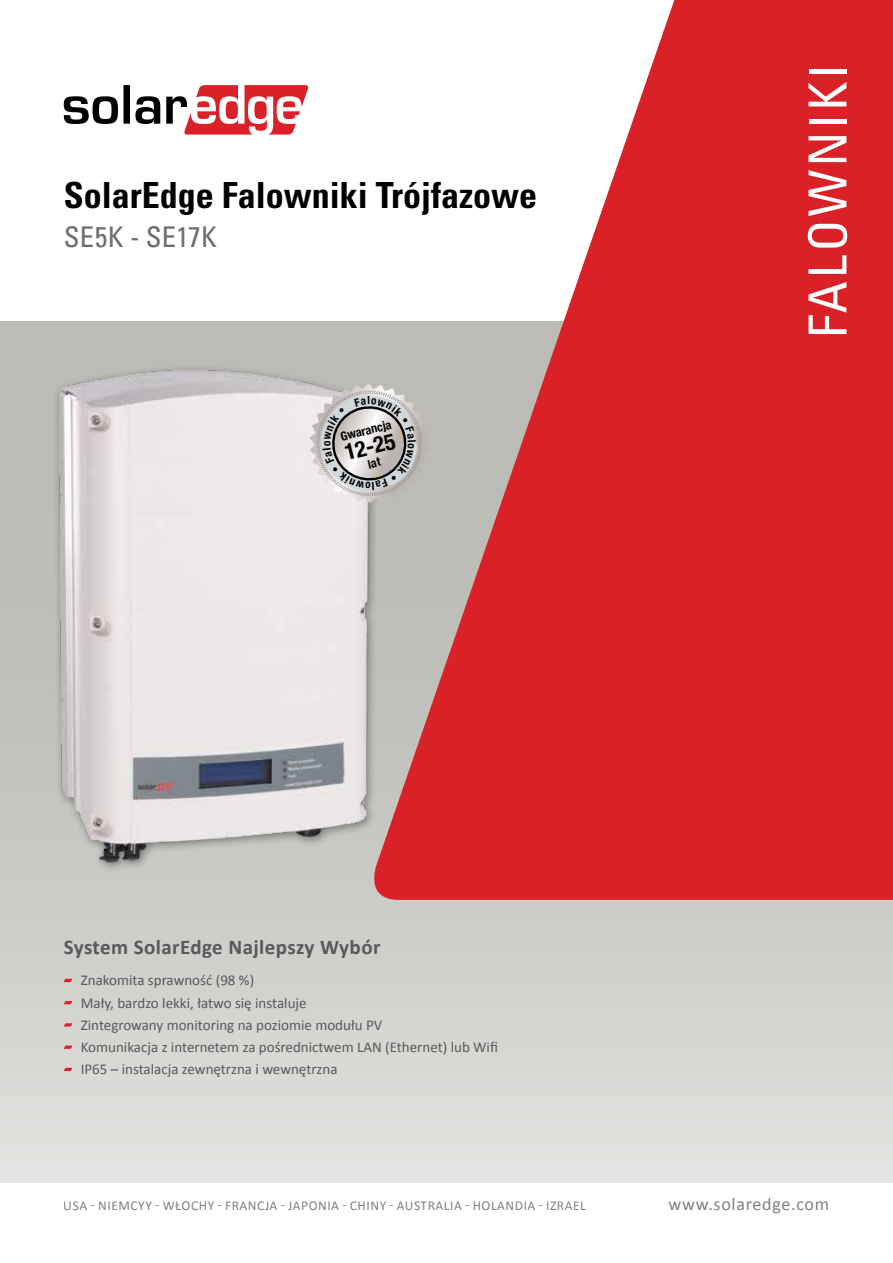
<style>
.page{position:relative;width:893px;height:1263px;background:#fff}
.page>*{position:absolute;margin:0;border:0;box-sizing:border-box;transform-origin:0 0}
.t1{font:condensed 52.5px "Univers LT Std";letter-spacing:.06em;color:#fff}
.t2{font:700 condensed 36px "Univers LT Std";color:#000}
.t3{font:condensed 28.5px "Univers LT Std";letter-spacing:.005em;color:#6d6e71}
.t4{font:700 condensed 22.35px "Helvetica Neue LT Std";color:#000}
.t5{font:700 21px "Calibri";letter-spacing:.02em;color:#58595b}
.t6{font:18px "Calibri";letter-spacing:.04em;color:#818180}
.t7{font:15px/22.2px "Calibri";color:#58595b}
.t8{font:13.5px "Calibri";letter-spacing:.04em;color:#818180}
.t9{font:700 condensed 12.3px "Helvetica Neue LT Std";color:#000}
</style>
<div class="page">
<div style="left:0;top:321px;width:893px;height:861px;background:linear-gradient(to right,#d8d8d5,#d7d6d4)"></div>
<svg style="left:434px;top:0;width:459px;height:900px;background:#dd4a4f"></svg>
<svg style="left:64px;top:85px;width:244px;height:50px"></svg>
<img style="left:0;top:321px;width:434px;height:598px">
<svg style="left:64px;top:979px;width:8px;height:3px"></svg>
<svg style="left:64px;top:1001px;width:8px;height:3px"></svg>
<svg style="left:64px;top:1023px;width:8px;height:3px"></svg>
<svg style="left:64px;top:1045px;width:8px;height:4px"></svg>
<svg style="left:64px;top:1068px;width:8px;height:3px"></svg>
<svg style="left:310px;top:383px;width:119px;height:120px;background:#c9c7c6"></svg>
<h2 class="t2" style="left:64px;top:173px;width:475px">SolarEdge Falowniki Trójfazowe</h2>
<h3 class="t3" style="left:64px;top:219px;width:155px">SE -K5 SE17K</h3>
<p class="t9" style="left:339px;top:429px;width:54px;rotate:-14deg">Gwarancja</p>
<h3 class="t4" style="left:342px;top:440px;width:53px;rotate:-14deg">12-25</h3>
<h1 class="t1" style="left:794px;top:338px;width:276px;rotate:-90deg">Falowniki</h1>
<h3 class="t5" style="left:64px;top:934px;width:318px">System SolarEdge Najlepszy Wybór</h3>
<p class="t7" style="left:81px;top:969px;width:419px">Znakomita sprawność )98 %(<br>Mały, bardzo lekki, łatwo się instaluje<br>Zintegrowany monitoring na poziomie modułu PV<br>Komunikacja z internetem za pośrednictwem LAN (Ethernet) lub Wifi IP65 – instalacja zewnętrzna i wewnętrzna</p>
<p class="t8" style="left:64px;top:1197px;width:524px">USA - Niemcyy - Włochy - Fran cja - Japon ia - Chiny - Australia - H olan dia - Izrael</p>
<p class="t6" style="left:669px;top:1193px;width:162px">www.solaredge.com</p>
</div>
